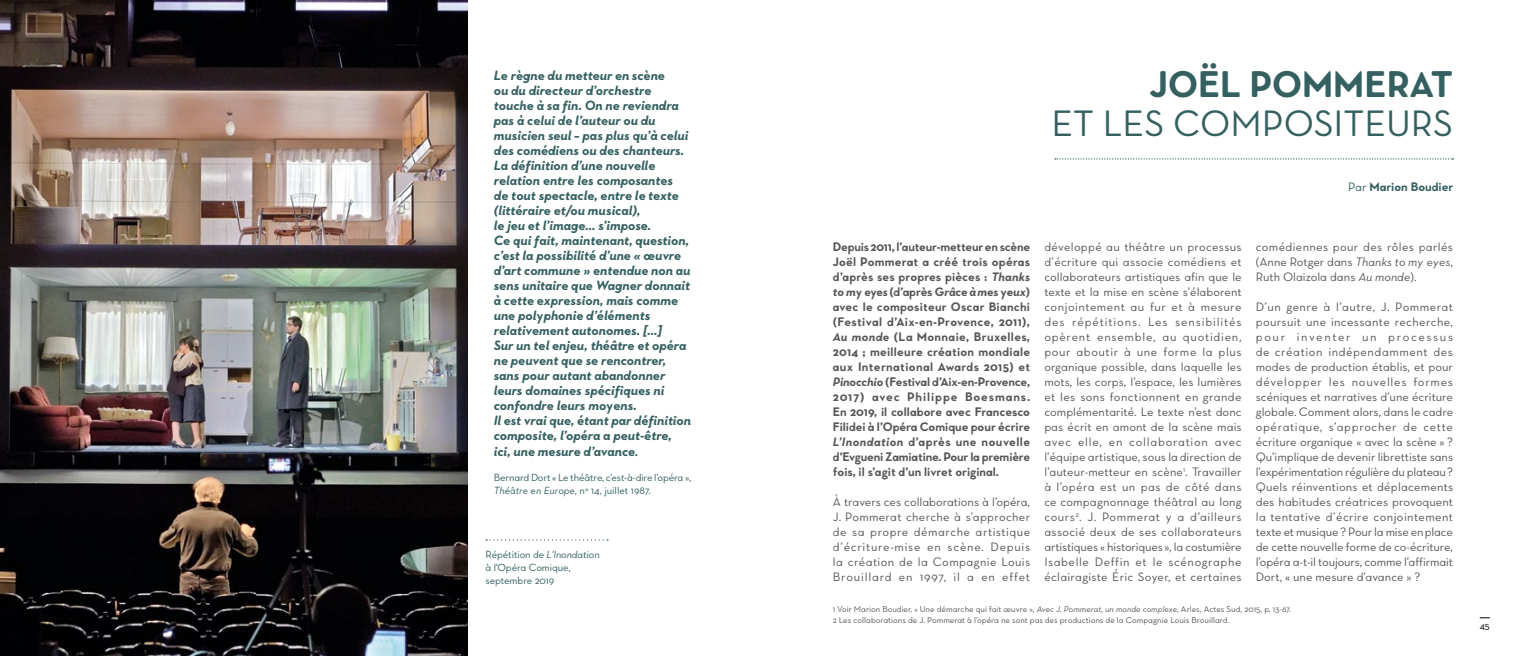
<style>
.page{position:relative;width:1524px;height:656px;background:#fff}
.page>*{position:absolute;margin:0;border:0;box-sizing:border-box;transform-origin:0 0}
.t1{font:37.5px "Favart Gothic";color:#34605f}
.t2{font:700 37.5px "Favart Gothic";color:#34605f}
.t3{font:italic 700 13.75px/15px "Favart Gothic";color:#34605f}
.t4{font:12.5px/15px "Favart Gothic";letter-spacing:.025em;color:#575756;text-align:justify}
.t5{font:700 12.5px/15px "Favart Gothic";letter-spacing:-.015em;color:#575756;text-align:justify}
.t6{font:700 12.5px "Favart Gothic";color:#34605f}
.t7{font:10.62px/12.8px "Favart Gothic";letter-spacing:-.01em;color:#34605f}
.t8{font:10px "Favart Gothic";color:#000}
.t9{font:8.75px/10.5px "Favart Gothic";color:#575756}
.s1{font-size:12.5px}
.s2{font-style:italic}
.s3{font-weight:400}
</style>
<div class="page">
<img style="left:0;top:0;width:468px;height:656px">
<svg style="left:1055px;top:158px;width:398px;height:1px"></svg>
<svg style="left:486px;top:539px;width:122px;height:1px"></svg>
<p class="t3" style="left:494px;top:67px;width:199px">Le règne du metteur en scène<br>ou du directeur d’orchestre touche à sa fin. On ne reviendra pas à celui de l’auteur ou du musicien seul – pas plus qu’à celui des comédiens ou des chanteurs.<br>La définition d’une nouvelle relation entre les composantes de tout spectacle, entre le texte (littéraire et/ou musical),<br>le jeu et l’image... s’impose.<br>Ce qui fait, maintenant, question, c’est la possibilité d’une « œuvre d’art commune » entendue non au sens unitaire que Wagner donnait à cette expression, mais comme une polyphonie d’éléments relativement autonomes. [...]<br>Sur un tel enjeu, théâtre et opéra ne peuvent que se rencontrer, sans pour autant abandonner leurs domaines spécifiques ni confondre leurs moyens.<br>Il est vrai que, étant par définition composite, l’opéra a peut-être, ici, une mesure d’avance<span class="s1">.</span></p>
<p class="t7" style="left:494px;top:471px;width:199px">Bernard Dort « Le théâtre, c’est-à-dire l’opéra »,<br><span class="s2">Théâtre en Europe</span>, n° 14, juillet 1987.</p>
<p class="t7" style="left:485px;top:548px;width:116px">Répétition de <span class="s2">L'Inondation </span>à l'Opéra Comique, septembre 2019</p>
<h1 class="t2" style="left:1149px;top:61px;width:305px">JOËL POMMERAT</h1>
<h1 class="t1" style="left:1051px;top:101px;width:403px">ET LES COMPOSITEURS</h1>
<p class="t6" style="left:1348px;top:179px;width:107px"><span class="s3">Par</span> Marion Boudier</p>
<p class="t5" style="left:833px;top:239px;width:199px">Depuis 2011, l’auteur-metteur en scène Joël Pommerat a créé trois opéras d’après ses propres pièces : <span class="s2">Thanks to my eyes</span> (d’après <span class="s2">Grâce à mes yeux</span>) avec le compositeur Oscar Bianchi (Festival d’Aix-en-Provence, 2011), <span class="s2">Au monde</span> (La Monnaie, Bruxelles, 2014 ; meilleure création mondiale aux International Awards 2015) et <span class="s2">Pinocchio</span> (Festival d’Aix-en-Provence, 2017) avec Philippe Boesmans.<br>En 2019, il collabore avec Francesco Filidei à l’Opéra Comique pour écrire <span class="s2">L’Inondation</span> d’après une nouvelle d’Evgueni Zamiatine. Pour la première fois, il s’agit d’un livret original.</p>
<p class="t4" style="left:833px;top:494px;width:199px">À travers ces collaborations à l’opéra, J. Pommerat cherche à s’approcher de sa propre démarche artistique d’écriture-mise en scène. Depuis la création de la Compagnie Louis Brouillard en 1997, il a en effet</p>
<p class="t4" style="left:1044px;top:239px;width:199px">développé au théâtre un processus d’écriture qui associe comédiens et collaborateurs artistiques afin que le texte et la mise en scène s’élaborent conjointement au fur et à mesure des répétitions. Les sensibilités opèrent ensemble, au quotidien, pour aboutir à une forme la plus organique possible, dans laquelle les mots, les corps, l’espace, les lumières et les sons fonctionnent en grande complémentarité. Le texte n’est donc pas écrit en amont de la scène mais avec elle, en collaboration avec l’équipe artistique, sous la direction de l’auteur-metteur en scène<sup>1</sup>. Travailler à l’opéra est un pas de côté dans ce compagnonnage théâtral au long cours<sup>2</sup>. J. Pommerat y a d’ailleurs associé deux de ses collaborateurs artistiques « historiques », la costumière Isabelle Deffin et le scénographe éclairagiste Éric Soyer, et certaines</p>
<p class="t4" style="left:1256px;top:239px;width:199px">comédiennes pour des rôles parlés (Anne Rotger dans <span class="s2">Thanks to my eyes</span>, Ruth Olaizola dans <span class="s2">Au monde</span>).</p>
<p class="t4" style="left:1256px;top:299px;width:199px">D’un genre à l’autre, J. Pommerat poursuit une incessante recherche, pour inventer un processus de création indépendamment des modes de production établis, et pour développer les nouvelles formes scéniques et narratives d’une écriture globale. Comment alors, dans le cadre opératique, s’approcher de cette écriture organique « avec la scène » ?<br>Qu’implique de devenir librettiste sans l’expérimentation régulière du plateau ?<br>Quels réinventions et déplacements des habitudes créatrices provoquent la tentative d’écrire conjointement texte et musique ? Pour la mise en place de cette nouvelle forme de co-écriture, l’opéra a-t-il toujours, comme l’affirmait Dort, « une mesure d’avance » ?</p>
<p class="t9" style="left:832px;top:604px;width:460px">1 Voir Marion Boudier, « Une démarche qui fait œuvre », <span class="s2">Avec J. Pommerat, un monde complexe</span>, Arles, Actes Sud, 2015, p. 13-67.<br>2 Les collaborations de J. Pommerat à l’opéra ne sont pas des productions de la Compagnie Louis Brouillard.</p>
<p class="t8" style="left:1479px;top:619px;width:12px">45</p>
</div>
